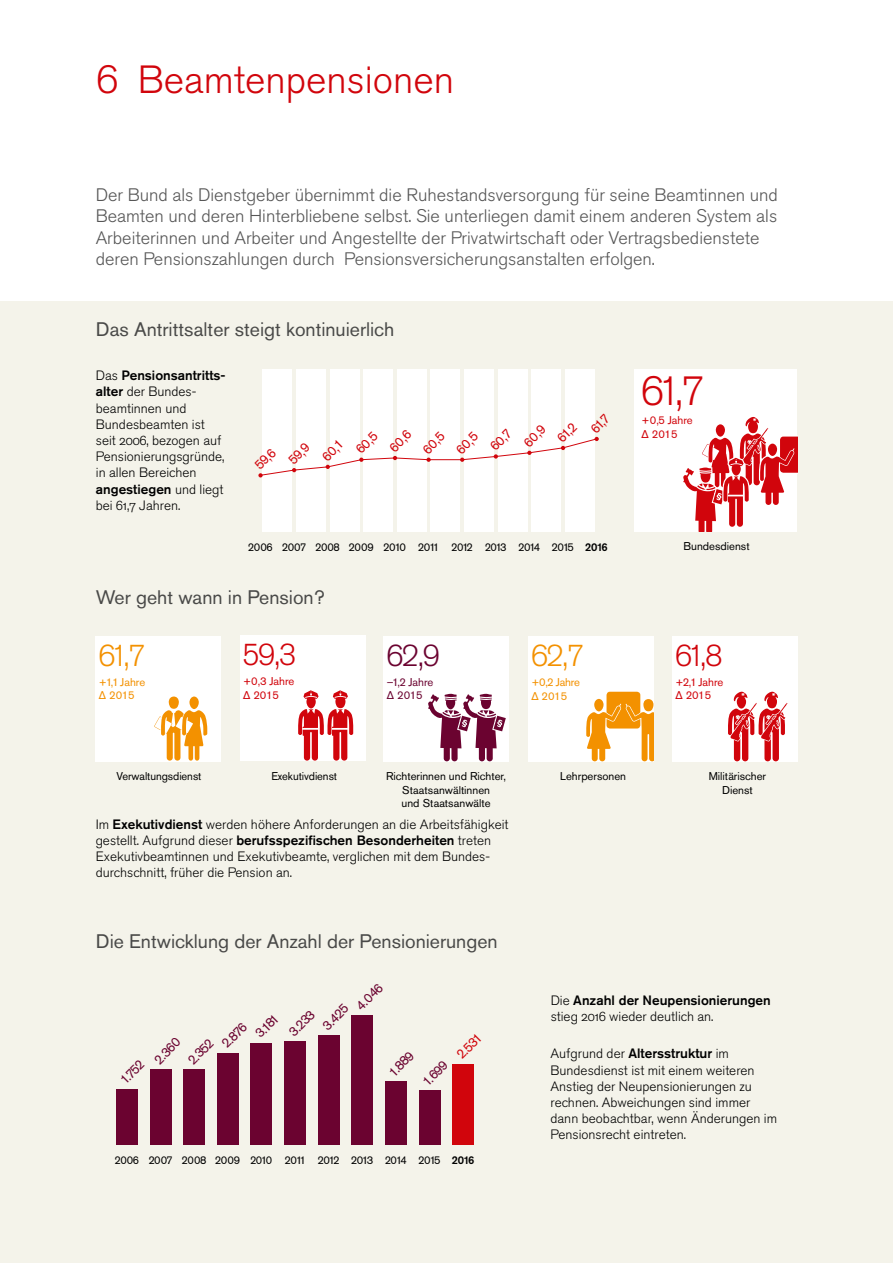
<style>
.page{position:relative;width:893px;height:1263px;background:#fff}
.page>*{position:absolute;margin:0;border:0;box-sizing:border-box;transform-origin:0 0}
.p_prozente_groß{font:300 40.5px "Akzidenz Grotesk Pro";color:#d1050c}
.Bereiche{font:300 39px "Akzidenz Grotesk Pro";color:#d1050c}
.p_prozente_groß-2{font:300 30px "Akzidenz Grotesk Pro";color:#d1050c}
.p_prozente_groß-3{font:300 30px "Akzidenz Grotesk Pro";color:#f39100}
.p_prozente_groß-4{font:300 30px "Akzidenz Grotesk Pro";color:#6b0330}
.definalsh3{font:19.5px "Akzidenz Grotesk Pro";color:#494948}
.p_intro{font:300 18px/21.6px "Akzidenz Grotesk Pro";color:#565656}
.ptext{font:300 13.5px/16.2px "Akzidenz Grotesk Pro";color:#000}
.p_small{font:13.5px "Akzidenz Grotesk Pro";color:#6b0330}
.p_small-2{font:13.5px "Akzidenz Grotesk Pro";color:#d1050c}
.p_small-3{font:11.25px/13.5px "Akzidenz Grotesk Pro";color:#000;text-align:center}
.p_small-4{font:11.25px/13.5px "Akzidenz Grotesk Pro";color:#d1050c}
.p_small-5{font:11.25px/13.5px "Akzidenz Grotesk Pro";letter-spacing:-.02em;color:#f39100}
.p_small-6{font:11.25px/13.5px "Akzidenz Grotesk Pro";color:#6b0330}
.p_small-7{font:500 11.25px "Akzidenz Grotesk Pro";color:#000}
.s1{font-weight:500}
</style>
<div class="page">
<div style="left:0;top:302px;width:893px;height:961px;background:#f4f3ea"></div>
<div style="left:116px;top:1088px;width:22px;height:56px;background:#6b0330"></div>
<div style="left:217px;top:1053px;width:21px;height:91px;background:#6b0330"></div>
<div style="left:318px;top:1035px;width:21px;height:109px;background:#6b0330"></div>
<div style="left:150px;top:1069px;width:21px;height:75px;background:#6b0330"></div>
<div style="left:251px;top:1043px;width:21px;height:101px;background:#6b0330"></div>
<div style="left:352px;top:1015px;width:21px;height:129px;background:#6b0330"></div>
<div style="left:419px;top:1090px;width:21px;height:54px;background:#6b0330"></div>
<div style="left:184px;top:1069px;width:21px;height:75px;background:#6b0330"></div>
<div style="left:284px;top:1041px;width:22px;height:103px;background:#6b0330"></div>
<div style="left:385px;top:1081px;width:21px;height:63px;background:#6b0330"></div>
<div style="left:452px;top:1064px;width:22px;height:80px;background:#d1050c"></div>
<div style="left:96px;top:636px;width:125px;height:125px;background:#fff"></div>
<div style="left:168px;top:696px;width:11px;height:13px;background:#f39100;border-radius:50%"></div>
<div style="left:189px;top:696px;width:10px;height:13px;background:#f39100;border-radius:50%"></div>
<svg style="left:154px;top:710px;width:53px;height:51px"></svg>
<div style="left:240px;top:636px;width:125px;height:125px;background:#fff"></div>
<svg style="left:298px;top:690px;width:55px;height:71px"></svg>
<div style="left:384px;top:636px;width:125px;height:125px;background:#fff"></div>
<svg style="left:428px;top:694px;width:78px;height:67px"></svg>
<div style="left:528px;top:636px;width:125px;height:125px;background:#fff"></div>
<svg style="left:586px;top:692px;width:67px;height:69px"></svg>
<div style="left:594px;top:699px;width:10px;height:12px;background:#f39100;border-radius:50%"></div>
<div style="left:672px;top:636px;width:125px;height:125px;background:#fff"></div>
<svg style="left:728px;top:692px;width:59px;height:69px"></svg>
<div style="left:635px;top:369px;width:162px;height:162px;background:#fff"></div>
<svg style="left:683px;top:416px;width:114px;height:115px"></svg>
<div style="left:768px;top:444px;width:9px;height:12px;background:#d1050c;border-radius:50%"></div>
<div style="left:263px;top:369px;width:29px;height:162px;background:#fff"></div>
<div style="left:431px;top:369px;width:29px;height:162px;background:#fff"></div>
<div style="left:296px;top:369px;width:30px;height:162px;background:#fff"></div>
<div style="left:464px;top:369px;width:30px;height:162px;background:#fff"></div>
<div style="left:330px;top:369px;width:29px;height:162px;background:#fff"></div>
<div style="left:498px;top:369px;width:29px;height:162px;background:#fff"></div>
<div style="left:363px;top:369px;width:30px;height:162px;background:#fff"></div>
<div style="left:532px;top:369px;width:29px;height:162px;background:#fff"></div>
<div style="left:397px;top:369px;width:29px;height:162px;background:#fff"></div>
<div style="left:565px;top:369px;width:30px;height:162px;background:#fff"></div>
<svg style="left:258px;top:437px;width:341px;height:40px"></svg>
<h2 class="Bereiche" style="left:96px;top:54px;width:360px">6 Beamtenpensionen</h2>
<p class="p_intro" style="left:96px;top:184px;width:684px">Der Bund als Dienstgeber übernimmt die Ruhestandsversorgung für seine Beamtinnen und Beamten und deren Hinterbliebene selbst. Sie unterliegen damit einem anderen System als Arbeiterinnen und Arbeiter und Angestellte der Privatwirtschaft oder Vertragsbedienstete deren Pensionszahlungen durch Pensionsversicherungsanstalten erfolgen.</p>
<h3 class="definalsh3" style="left:96px;top:316px;width:300px">Das Antrittsalter steigt kontinuierlich</h3>
<p class="ptext" style="left:96px;top:367px;width:131px">Das <span class="s1">Pensionsantritts&shy;alter</span> der Bundes&shy;beamtinnen und<br>Bundesbeamten ist seit 2006, bezogen auf<br>Pensionierungsgründe, in allen Bereichen <span class="s1">angestiegen</span> und liegt bei 61,7 Jahren.</p>
<p class="p_small-2" style="left:251px;top:461px;width:25px;rotate:-45deg">59,6</p>
<p class="p_small-2" style="left:285px;top:455px;width:25px;rotate:-45deg">59,9</p>
<p class="p_small-2" style="left:318px;top:452px;width:24px;rotate:-45deg">60,1</p>
<p class="p_small-2" style="left:352px;top:445px;width:26px;rotate:-45deg">60,5</p>
<p class="p_small-2" style="left:386px;top:443px;width:26px;rotate:-45deg">60,6</p>
<p class="p_small-2" style="left:419px;top:445px;width:26px;rotate:-45deg">60,5</p>
<p class="p_small-2" style="left:452px;top:445px;width:26px;rotate:-45deg">60,5</p>
<p class="p_small-2" style="left:486px;top:442px;width:25px;rotate:-45deg">60,7</p>
<p class="p_small-2" style="left:520px;top:438px;width:26px;rotate:-45deg">60,9</p>
<p class="p_small-2" style="left:553px;top:433px;width:22px;rotate:-45deg">61,2</p>
<p class="p_small-2" style="left:587px;top:424px;width:21px;rotate:-45deg">61,7</p>
<p class="p_small-3" style="left:249px;top:540px;width:25px">2006</p>
<p class="p_small-3" style="left:283px;top:540px;width:25px">2007</p>
<p class="p_small-3" style="left:316px;top:540px;width:25px">2008</p>
<p class="p_small-3" style="left:349px;top:540px;width:26px">2009</p>
<p class="p_small-3" style="left:384px;top:540px;width:24px">2010</p>
<p class="p_small-3" style="left:419px;top:540px;width:21px">2011</p>
<p class="p_small-3" style="left:452px;top:540px;width:22px">2012</p>
<p class="p_small-3" style="left:485px;top:540px;width:22px">2013</p>
<p class="p_small-3" style="left:519px;top:540px;width:23px">2014</p>
<p class="p_small-3" style="left:552px;top:540px;width:23px">2015</p>
<p class="p_small-7" style="left:586px;top:539px;width:23px">2016</p>
<h3 class="definalsh3" style="left:96px;top:584px;width:230px">Wer geht wann in Pension?</h3>
<p class="p_prozente_groß-3" style="left:99px;top:636px;width:46px">61,7</p>
<p class="p_small-5" style="left:99px;top:675px;width:48px">+1,1 Jahre ∆ 2015</p>
<p class="p_prozente_groß-2" style="left:243px;top:635px;width:54px">59,3</p>
<p class="p_small-4" style="left:243px;top:674px;width:53px">+0,3 Jahre ∆ 2015</p>
<p class="p_prozente_groß-4" style="left:387px;top:636px;width:54px">62,9</p>
<p class="p_small-6" style="left:387px;top:675px;width:48px">–1,2 Jahre ∆ 2015</p>
<p class="p_prozente_groß-3" style="left:531px;top:636px;width:52px">62,7</p>
<p class="p_small-5" style="left:531px;top:675px;width:50px">+0,2 Jahre ∆ 2015</p>
<p class="p_prozente_groß" style="left:642px;top:364px;width:62px">61,7</p>
<p class="p_small-4" style="left:642px;top:414px;width:53px">+0,5 Jahre ∆ 2015</p>
<p class="p_small-3" style="left:683px;top:539px;width:68px">Bundesdienst</p>
<p class="p_prozente_groß-2" style="left:675px;top:636px;width:48px">61,8</p>
<p class="p_small-4" style="left:675px;top:675px;width:49px">+2,1 Jahre ∆ 2015</p>
<p class="p_small-3" style="left:117px;top:770px;width:86px">Verwaltungsdienst</p>
<p class="p_small-3" style="left:271px;top:770px;width:67px">Exekutivdienst</p>
<p class="p_small-3" style="left:386px;top:770px;width:122px">Richterinnen und Richter,<br>Staatsanwältinnen<br>und Staatsanwälte</p>
<p class="p_small-3" style="left:560px;top:770px;width:67px">Lehrpersonen</p>
<p class="p_small-3" style="left:709px;top:769px;width:59px">Militärischer<br>Dienst</p>
<p class="ptext" style="left:96px;top:816px;width:414px">Im <span class="s1">Exekutivdienst</span> werden höhere Anforderungen an die Arbeitsfähigkeit gestellt. Aufgrund dieser <span class="s1">berufsspezifischen Besonderheiten</span> treten Exekutivbeamtinnen und Exekutivbeamte, verglichen mit dem Bundes&shy;durchschnitt, früher die Pension an.</p>
<h3 class="definalsh3" style="left:96px;top:928px;width:403px">Die Entwicklung der Anzahl der Pensionierungen</h3>
<p class="p_small" style="left:117px;top:1074px;width:28px;rotate:-45deg">1.752</p>
<p class="p_small" style="left:352px;top:1001px;width:33px;rotate:-45deg">4.046</p>
<p class="p_small" style="left:218px;top:1039px;width:30px;rotate:-45deg">2.876</p>
<p class="p_small" style="left:251px;top:1029px;width:27px;rotate:-45deg">3.181</p>
<p class="p_small" style="left:285px;top:1027px;width:32px;rotate:-45deg">3.233</p>
<p class="p_small" style="left:319px;top:1021px;width:31px;rotate:-45deg">3.425</p>
<p class="p_small-2" style="left:453px;top:1050px;width:29px;rotate:-45deg">2.531</p>
<p class="p_small" style="left:151px;top:1055px;width:32px;rotate:-45deg">2.360</p>
<p class="p_small" style="left:184px;top:1055px;width:31px;rotate:-45deg">2.352</p>
<p class="p_small" style="left:386px;top:1067px;width:29px;rotate:-45deg">1.889</p>
<p class="p_small" style="left:419px;top:1076px;width:29px;rotate:-45deg">1.699</p>
<p class="p_small-3" style="left:115px;top:1153px;width:25px">2006</p>
<p class="p_small-3" style="left:149px;top:1153px;width:25px">2007</p>
<p class="p_small-3" style="left:182px;top:1153px;width:25px">2008</p>
<p class="p_small-3" style="left:216px;top:1153px;width:26px">2009</p>
<p class="p_small-3" style="left:251px;top:1153px;width:23px">2010</p>
<p class="p_small-3" style="left:285px;top:1153px;width:21px">2011</p>
<p class="p_small-3" style="left:318px;top:1153px;width:22px">2012</p>
<p class="p_small-3" style="left:351px;top:1153px;width:23px">2013</p>
<p class="p_small-3" style="left:385px;top:1153px;width:22px">2014</p>
<p class="p_small-3" style="left:419px;top:1153px;width:23px">2015</p>
<p class="p_small-7" style="left:452px;top:1152px;width:23px">2016</p>
<p class="ptext" style="left:551px;top:992px;width:222px">Die <span class="s1">Anzahl der Neupensionierungen </span>stieg 2016 wieder deutlich an.</p>
<p class="ptext" style="left:550px;top:1045px;width:228px">Aufgrund der <span class="s1">Altersstruktur</span> im Bundesdienst ist mit einem weiteren Anstieg der Neupensionierungen zu rechnen. Abweichungen sind immer dann beobachtbar, wenn Änderungen im Pensionsrecht eintreten.</p>
</div>
